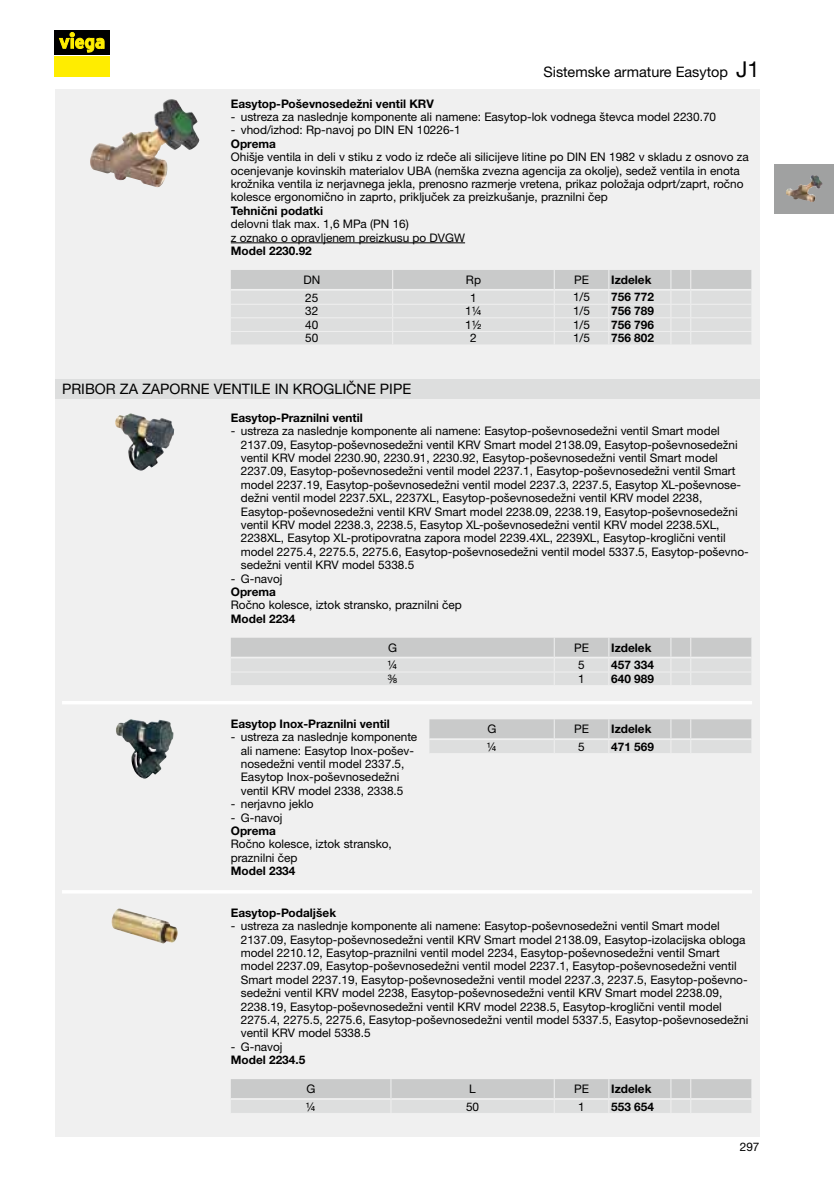
<style>
.page{position:relative;width:834px;height:1181px;background:#fff}
.page>*{position:absolute;margin:0;border:0;box-sizing:border-box;transform-origin:0 0}
.t1{font:14.35px "M Ying Hei PR Cfor Viega W4";color:#000}
.t2{font:11.9px/13.5px "M Ying Hei PR Cfor Viega W4";color:#000}
.t3{font:11.9px "M Ying Hei PR Cfor Viega W7";color:#000}
.s1{font-size:21.88px}
</style>
<div class="page">
<div style="left:55px;top:89px;width:704px;height:1047px;background:#f0f0f0"></div>
<div style="left:774px;top:164px;width:59px;height:49px;background:#a0a1a1"></div>
<img style="left:788px;top:175px;width:24px;height:15px">
<hr style="left:231px;top:242px;width:234px;height:1px;background:#000">
<svg style="left:231px;top:270px;width:521px;height:74px;background:#d9dada"></svg>
<img style="left:90px;top:99px;width:81px;height:63px">
<svg style="left:231px;top:638px;width:521px;height:47px;background:#d6d7d7"></svg>
<div style="left:55px;top:379px;width:704px;height:19px;background:#dddede"></div>
<img style="left:115px;top:414px;width:14px;height:12px">
<svg style="left:429px;top:719px;width:323px;height:34px;background:#d3d4d4"></svg>
<img style="left:116px;top:721px;width:30px;height:57px">
<svg style="left:231px;top:1079px;width:521px;height:34px;background:#d3d4d4"></svg>
<img style="left:112px;top:909px;width:60px;height:34px">
<hr style="left:62px;top:701px;width:690px;height:3px;background:#fff">
<hr style="left:62px;top:890px;width:690px;height:3px;background:#fff">
<div style="left:55px;top:56px;width:55px;height:21px;background:#ffed00"></div>
<div style="left:55px;top:30px;width:55px;height:24px;background:#000"></div>
<svg style="left:59px;top:32px;width:45px;height:21px"></svg>
<p class="t1" style="left:543px;top:63px;width:217px">Sistemske armature Easytop <span class="s1">J1</span></p>
<p class="t3" style="left:231px;top:96px;width:204px">Easytop-Poševnosedežni ventil KRV</p>
<p class="t2" style="left:231px;top:110px;width:486px">- ustreza za naslednje komponente ali namene: Easytop-lok vodnega števca model 2230.70</p>
<p class="t2" style="left:231px;top:123px;width:231px">- vhod/izhod: Rp-navoj po DIN -EN --10226‑1</p>
<p class="t3" style="left:231px;top:136px;width:47px">Oprema</p>
<p class="t2" style="left:231px;top:150px;width:519px">Ohišje ventila in deli v stiku z vodo iz rdeče ali silicijeve litine po DIN -EN -1982 v skladu z osnovo za ocenjevanje kovinskih materialov UBA (nemška zvezna agencija za okolje), sedež ventila in enota krožnika ventila iz nerjavnega jekla, prenosno razmerje vretena, prikaz položaja odprt/zaprt, ročno kolesce ergonomično in zaprto, priključek za preizkušanje, praznilni čep</p>
<p class="t3" style="left:231px;top:203px;width:94px">Tehnični podatki</p>
<p class="t2" style="left:231px;top:217px;width:236px">delovni tlak max. -1,6 -MPa (PN 16)<br>z oznako o opravljenem preizkusu po DVGW</p>
<p class="t3" style="left:231px;top:243px;width:82px">Model 2230.92</p>
<p class="t2" style="left:303px;top:273px;width:18px">DN</p>
<p class="t2" style="left:466px;top:273px;width:17px">Rp</p>
<p class="t2" style="left:574px;top:273px;width:16px">PE</p>
<p class="t3" style="left:611px;top:272px;width:42px">Izdelek</p>
<p class="t2" style="left:305px;top:291px;width:15px">25</p>
<p class="t2" style="left:470px;top:291px;width:8px">1</p>
<p class="t2" style="left:573px;top:290px;width:19px">1/5</p>
<p class="t3" style="left:611px;top:290px;width:44px">756 772</p>
<p class="t2" style="left:305px;top:304px;width:15px">32</p>
<p class="t2" style="left:465px;top:304px;width:18px">1¼</p>
<p class="t2" style="left:573px;top:304px;width:19px">1/5</p>
<p class="t3" style="left:611px;top:304px;width:44px">756 789</p>
<p class="t2" style="left:305px;top:318px;width:15px">40</p>
<p class="t2" style="left:465px;top:318px;width:18px">1½</p>
<p class="t2" style="left:573px;top:318px;width:19px">1/5</p>
<p class="t3" style="left:611px;top:317px;width:44px">756 796</p>
<p class="t2" style="left:305px;top:331px;width:15px">50</p>
<p class="t2" style="left:470px;top:331px;width:8px">2</p>
<p class="t2" style="left:573px;top:331px;width:19px">1/5</p>
<p class="t3" style="left:611px;top:331px;width:44px">756 802</p>
<p class="t1" style="left:62px;top:380px;width:350px">PRIBOR ZA ZAPORNE VENTILE IN KROGLIČNE PIPE</p>
<p class="t3" style="left:231px;top:410px;width:133px">Easytop-Praznilni ventil</p>
<p class="t2" style="left:241px;top:424px;width:509px;text-indent:-10px">- ustreza za naslednje komponente ali namene: Easytop-poševnosedežni ventil Smart model 2137.09, Easytop-poševnosedežni ventil KRV Smart model 2138.09, Easytop-poševnosedežni ventil KRV model 2230.90, 2230.91, 2230.92, Easytop-poševnosedežni ventil Smart model 2237.09, Easytop-poševnosedežni ventil model 2237.1, Easytop-poševnosedežni ventil Smart model 2237.19, Easytop-poševnosedežni ventil model 2237.3, 2237.5, Easytop -XL-poševnose&shy;dežni ventil model 2237.5XL, 2237XL, Easytop-poševnosedežni ventil KRV model 2238, Easytop-poševnosedežni ventil KRV Smart model 2238.09, 2238.19, Easytop-poševnosedežni ventil KRV model 2238.3, 2238.5, Easytop -XL-poševnosedežni ventil KRV model 2238.5XL, 2238XL, Easytop -XL-protipovratna zapora model 2239.4XL, 2239XL, Easytop-kroglični ventil model 2275.4, 2275.5, 2275.6, Easytop-poševnosedežni ventil model 5337.5, Easytop-poševno&shy;sedežni ventil KRV model 5338.5</p>
<p class="t2" style="left:231px;top:571px;width:53px">- G-navoj</p>
<p class="t3" style="left:231px;top:584px;width:47px">Oprema</p>
<p class="t2" style="left:231px;top:598px;width:232px">Ročno kolesce, iztok stransko, praznilni čep</p>
<p class="t3" style="left:231px;top:611px;width:66px">Model 2234</p>
<p class="t2" style="left:388px;top:641px;width:10px">G</p>
<p class="t2" style="left:574px;top:641px;width:16px">PE</p>
<p class="t3" style="left:611px;top:640px;width:42px">Izdelek</p>
<p class="t2" style="left:387px;top:658px;width:11px">¼</p>
<p class="t2" style="left:578px;top:658px;width:8px">5</p>
<p class="t3" style="left:611px;top:657px;width:44px">457 334</p>
<p class="t2" style="left:387px;top:672px;width:11px">⅜</p>
<p class="t2" style="left:578px;top:672px;width:8px">1</p>
<p class="t3" style="left:611px;top:671px;width:44px">640 989</p>
<p class="t3" style="left:231px;top:716px;width:161px">Easytop -Inox-Praznilni ventil</p>
<p class="t2" style="left:241px;top:730px;width:178px;text-indent:-10px">- ustreza za naslednje komponente ali namene: Easytop -Inox-pošev&shy;nosedežni ventil model 2337.5,<br>Easytop -Inox-poševnosedežni ventil KRV model 2338, 2338.5</p>
<p class="t2" style="left:231px;top:797px;width:84px">- nerjavno jeklo</p>
<p class="t2" style="left:231px;top:810px;width:53px">- G-navoj</p>
<p class="t3" style="left:231px;top:823px;width:47px">Oprema</p>
<p class="t2" style="left:231px;top:837px;width:162px">Ročno kolesce, iztok stransko, praznilni čep</p>
<p class="t3" style="left:231px;top:863px;width:66px">Model 2334</p>
<p class="t3" style="left:231px;top:905px;width:107px">Easytop-Podaljšek</p>
<p class="t2" style="left:241px;top:919px;width:509px;text-indent:-10px">- ustreza za naslednje komponente ali namene: Easytop-poševnosedežni ventil Smart model 2137.09, Easytop-poševnosedežni ventil KRV Smart model 2138.09, Easytop-izolacijska obloga model 2210.12, Easytop-praznilni ventil model 2234, Easytop-poševnosedežni ventil Smart model 2237.09, Easytop-poševnosedežni ventil model 2237.1, Easytop-poševnosedežni ventil Smart model 2237.19, Easytop-poševnosedežni ventil model 2237.3, 2237.5, Easytop-poševno&shy;sedežni ventil KRV model 2238, Easytop-poševnosedežni ventil KRV Smart model 2238.09, 2238.19, Easytop-poševnosedežni ventil KRV model 2238.5, Easytop-kroglični ventil model 2275.4, 2275.5, 2275.6, Easytop-poševnosedežni ventil model 5337.5, Easytop-poševnosedežni ventil KRV model 5338.5</p>
<p class="t2" style="left:231px;top:1039px;width:53px">- G-navoj</p>
<p class="t3" style="left:231px;top:1052px;width:76px">Model 2234.5</p>
<p class="t2" style="left:306px;top:1082px;width:10px">G</p>
<p class="t2" style="left:469px;top:1082px;width:8px">L</p>
<p class="t2" style="left:574px;top:1082px;width:16px">PE</p>
<p class="t3" style="left:611px;top:1081px;width:42px">Izdelek</p>
<p class="t2" style="left:306px;top:1099px;width:11px">¼</p>
<p class="t2" style="left:466px;top:1099px;width:15px">50</p>
<p class="t2" style="left:578px;top:1099px;width:8px">1</p>
<p class="t3" style="left:611px;top:1099px;width:44px">553 654</p>
<p class="t2" style="left:487px;top:722px;width:10px">G</p>
<p class="t2" style="left:574px;top:722px;width:16px">PE</p>
<p class="t3" style="left:611px;top:722px;width:42px">Izdelek</p>
<p class="t2" style="left:487px;top:740px;width:11px">¼</p>
<p class="t2" style="left:578px;top:740px;width:8px">5</p>
<p class="t3" style="left:611px;top:739px;width:44px">471 569</p>
<p class="t2" style="left:739px;top:1140px;width:21px">297</p>
</div>
